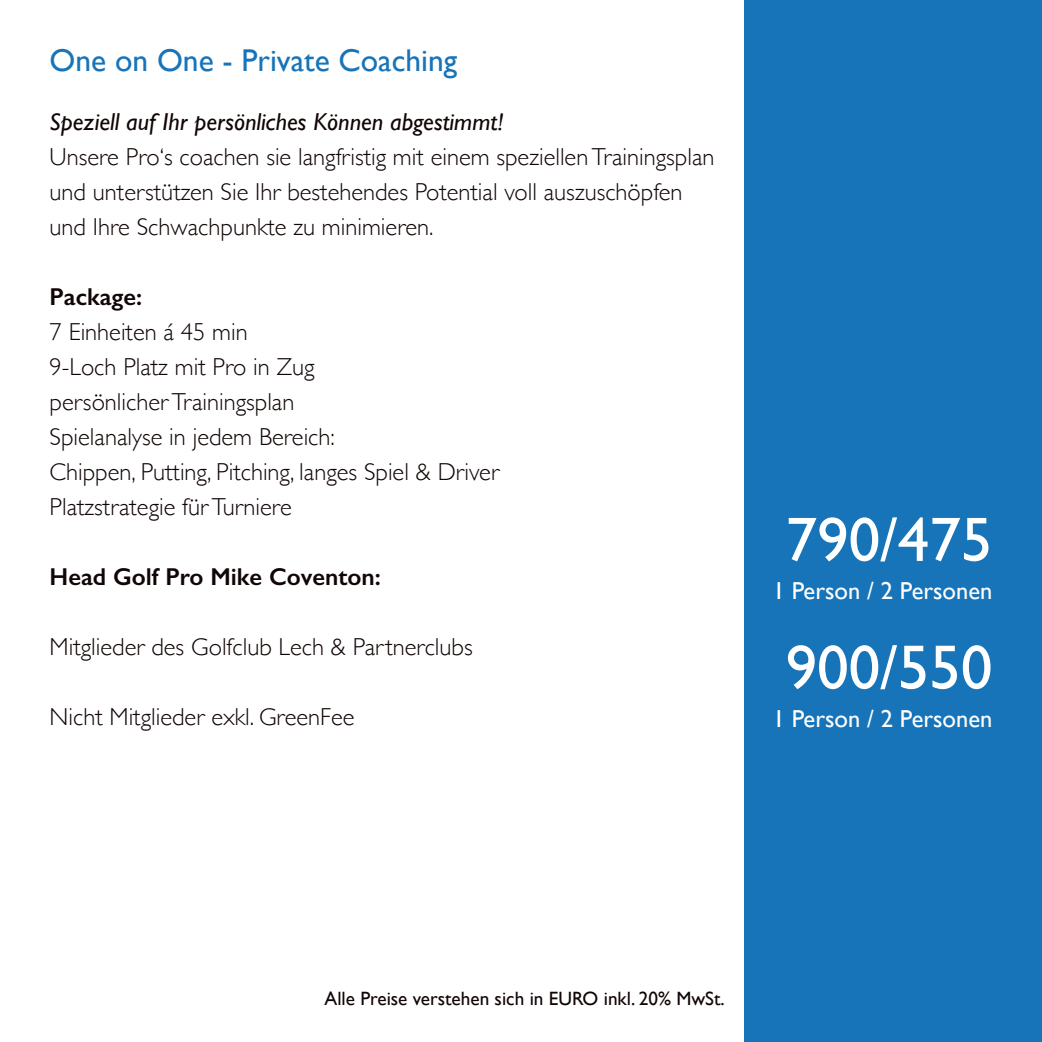
<style>
.page{position:relative;width:1042px;height:1042px;background:#fff}
.page>*{position:absolute;margin:0;border:0;box-sizing:border-box;transform-origin:0 0}
.t1{font:63px "Gill Sans";color:#fff}
.t2{font:31.5px "Gill Sans";color:#1774b9}
.t3{font:300 24.5px/35px "Gill Sans";color:#110505}
.t4{font:italic 24.5px "Gill Sans";color:#110505}
.t5{font:24.5px "Gill Sans";color:#fff}
.t6{font:600 24.5px "Gill Sans";color:#110505}
.t7{font:19.25px "Gill Sans";color:#110505}
</style>
<div class="page">
<div style="left:744px;top:0;width:298px;height:1042px;background:#1774b9"></div>
<p class="t2" style="left:50px;top:42px;width:409px">One on One - Private Coaching</p>
<p class="t4" style="left:50px;top:108px;width:455px">Speziell auf Ihr persönliches Können abgestimmt!</p>
<p class="t3" style="left:50px;top:138px;width:666px">Unsere Pro‘s coachen sie langfristig mit einem speziellen Trainingsplan und unterstützen Sie Ihr bestehendes Potential voll auszuschöpfen und Ihre Schwachpunkte zu minimieren.</p>
<p class="t6" style="left:50px;top:282px;width:94px">Package:</p>
<p class="t3" style="left:50px;top:313px;width:451px">7 Einheiten á 45 min<br>9-Loch Platz mit Pro in Zug<br>persönlicher Trainingsplan<br>Spielanalyse in jedem Bereich:<br>Chippen, Putting, Pitching, langes Spiel &amp; Driver<br>Platzstrategie für Turniere</p>
<p class="t6" style="left:50px;top:562px;width:333px">Head Golf Pro Mike Coventon:</p>
<p class="t3" style="left:50px;top:628px;width:424px">Mitglieder des Golfclub Lech &amp; Partnerclubs</p>
<p class="t3" style="left:50px;top:698px;width:306px">Nicht Mitglieder exkl. GreenFee</p>
<h1 class="t1" style="left:785px;top:502px;width:208px">790/475</h1>
<p class="t5" style="left:773px;top:577px;width:221px">1 Person / 2 Personen</p>
<h1 class="t1" style="left:785px;top:630px;width:208px">900/550</h1>
<p class="t5" style="left:773px;top:704px;width:221px">1 Person / 2 Personen</p>
<p class="t7" style="left:324px;top:987px;width:402px">Alle Preise verstehen sich in EURO inkl. 20% MwSt.</p>
</div>
